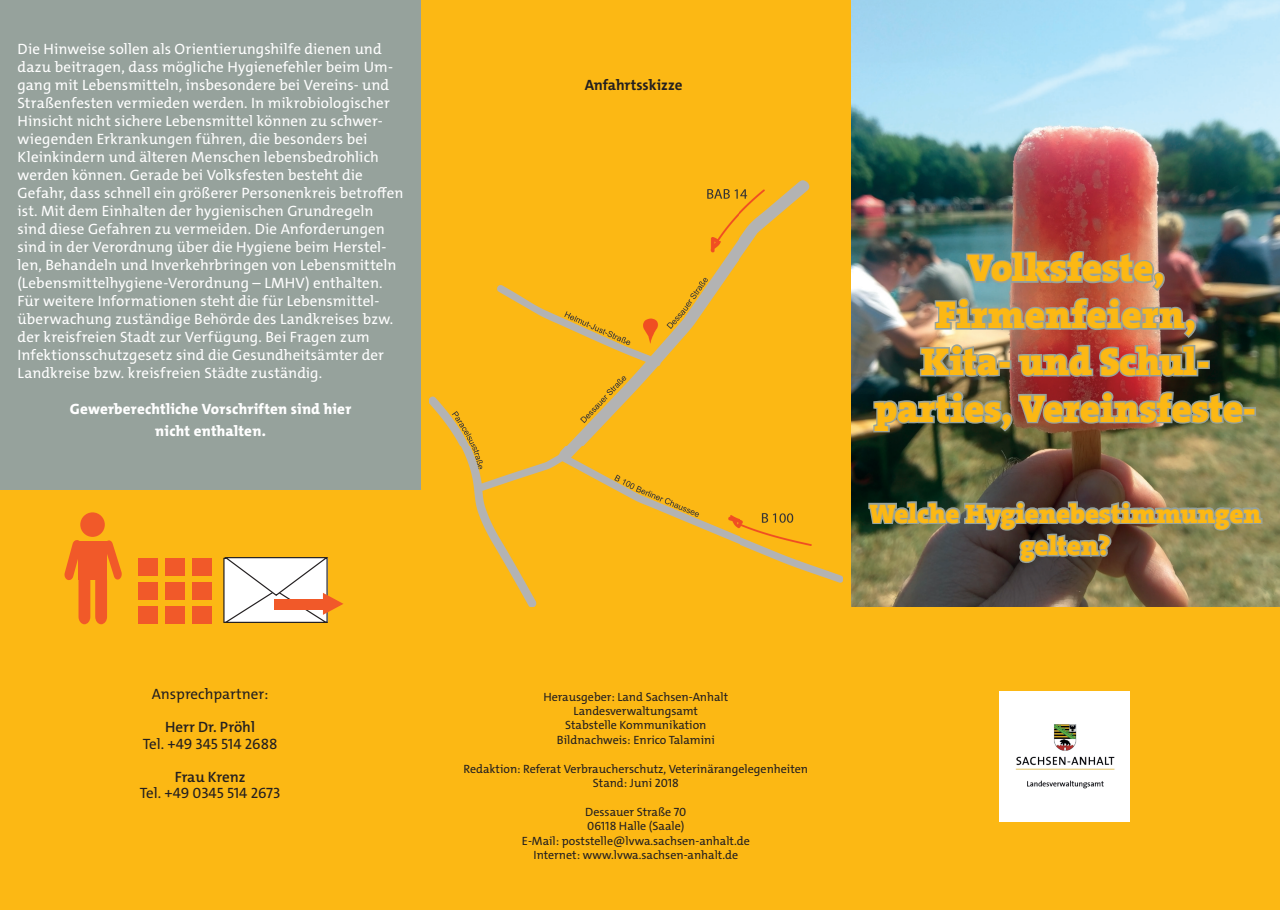
<style>
.page{position:relative;width:1280px;height:910px;background:#fff}
.page>*{position:absolute;margin:0;border:0;box-sizing:border-box;transform-origin:0 0}
.t1{font:900 39px/46.8px "The Serif B W9";letter-spacing:-.01em;color:#fcb814;text-align:center}
.t2{font:900 27px/32.4px "The Serif B W9";letter-spacing:-.01em;color:#fcb814;text-align:center}
.t3{font:15px/18px "The Mix C4 s";letter-spacing:.005em;color:#fff}
.t4{font:800 15px/21.6px "The Mix C4 s";letter-spacing:.01em;color:#fff;text-align:center}
.t5{font:15px "The Mix C4 s";color:#231f20}
.t6{font:600 15px "The Mix C4 s";color:#231f20}
.t7{font:700 15px "The Mix C4 s";color:#231f20}
.t8{font:12px/14.4px "The Mix C4 s";color:#231f20;text-align:center}
</style>
<div class="page">
<div style="left:1px;top:1px;width:1279px;height:909px;background:#fcb814"></div>
<img style="left:1000px;top:692px;width:129px;height:129px">
<div style="left:0;top:0;width:421px;height:489px;background:#96a29c"></div>
<div style="left:80px;top:512px;width:25px;height:25px;background:#f15929;border-radius:50%"></div>
<svg style="left:64px;top:540px;width:58px;height:84px"></svg>
<div style="left:139px;top:558px;width:19px;height:18px;background:#f15929"></div>
<div style="left:165px;top:558px;width:19px;height:18px;background:#f15929"></div>
<div style="left:192px;top:558px;width:19px;height:18px;background:#f15929"></div>
<div style="left:139px;top:582px;width:19px;height:18px;background:#f15929"></div>
<div style="left:165px;top:582px;width:19px;height:18px;background:#f15929"></div>
<div style="left:192px;top:582px;width:19px;height:18px;background:#f15929"></div>
<div style="left:139px;top:606px;width:19px;height:18px;background:#f15929"></div>
<div style="left:165px;top:606px;width:19px;height:18px;background:#f15929"></div>
<div style="left:192px;top:606px;width:19px;height:18px;background:#f15929"></div>
<svg style="left:223px;top:557px;width:120px;height:66px;background:#ebdec8"></svg>
<div style="left:274px;top:599px;width:49px;height:11px;background:#f15929"></div>
<img style="left:429px;top:181px;width:414px;height:426px">
<img style="left:852px;top:0;width:428px;height:607px">
<img style="left:918px;top:249px;width:282px;height:129px">
<div style="left:1197px;top:360px;width:13px;height:9px;border:3px solid #96a29c"></div>
<img style="left:867px;top:390px;width:397px;height:217px">
<p class="t3" style="left:18px;top:40px;width:388px">Die Hinweise sollen als Orientierungshilfe dienen und dazu beitragen, dass mögliche Hygienefehler beim Um&shy;gang mit Lebensmitteln, insbesondere bei Vereins- und Straßenfesten vermieden werden. In mikrobiologischer Hinsicht nicht sichere Lebensmittel können zu schwer&shy;wiegenden Erkrankungen führen, die besonders bei Kleinkindern und älteren Menschen lebensbedrohlich werden können. Gerade bei Volksfesten besteht die Gefahr, dass schnell ein größerer Personenkreis betroffen ist. Mit dem Einhalten der hygienischen Grundregeln sind diese Gefahren zu vermeiden. Die Anforderungen sind in der Verordnung über die Hygiene beim Herstel&shy;len, Behandeln und Inverkehrbringen von Lebensmitteln (Lebensmittelhygiene-Verordnung – LMHV) enthalten.<br>Für weitere Informationen steht die für Lebensmittel&shy;überwachung zuständige Behörde des Landkreises bzw. der kreisfreien Stadt zur Verfügung. Bei Fragen zum Infektionsschutzgesetz sind die Gesundheitsämter der Landkreise bzw. kreisfreien Städte zuständig.</p>
<p class="t4" style="left:70px;top:398px;width:283px">Gewerberechtliche Vorschriften sind hier nicht enthalten.</p>
<p class="t7" style="left:585px;top:75px;width:99px">Anfahrtsskizze</p>
<p class="t5" style="left:152px;top:685px;width:118px">Ansprechpartner:</p>
<p class="t6" style="left:165px;top:718px;width:91px">Herr Dr. Pröhl</p>
<p class="t5" style="left:143px;top:734px;width:136px">Tel. +49 345 514 2688</p>
<p class="t6" style="left:175px;top:767px;width:72px">Frau Krenz</p>
<p class="t5" style="left:140px;top:784px;width:142px">Tel. +49 0345 514 2673</p>
<p class="t8" style="left:543px;top:689px;width:186px">Herausgeber: Land Sachsen-Anhalt<br>Landesverwaltungsamt<br>Stabstelle Kommunikation<br>Bildnachweis: Enrico Talamini</p>
<p class="t8" style="left:464px;top:761px;width:346px">Redaktion: Referat Verbraucherschutz, Veterinärangelegenheiten<br>Stand: Juni 2018</p>
<p class="t8" style="left:522px;top:805px;width:229px">Dessauer Straße 70<br>06118 Halle (Saale)<br>E-Mail: poststelle@lvwa.sachsen-anhalt.de<br>Internet: www.lvwa.sachsen-anhalt.de</p>
<h1 class="t1" style="left:875px;top:244px;width:383px">Volksfeste,<br>Firmenfeiern,<br>Kita- und Schul&shy;parties, Vereinsfeste-</h1>
<h2 class="t2" style="left:869px;top:497px;width:393px">Welche Hygienebestimmungen gelten?</h2>
</div>
